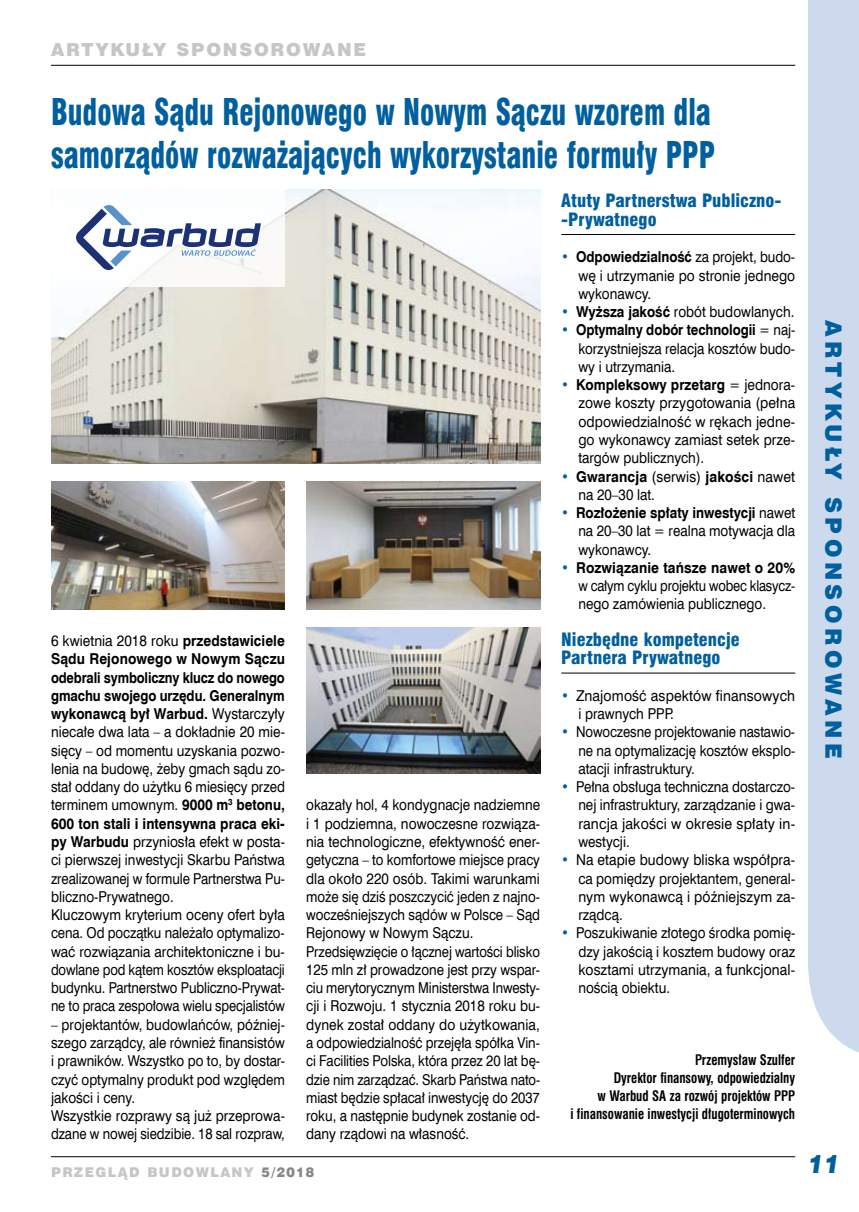
<style>
.page{position:relative;width:859px;height:1212px;background:#fff}
.page>*{position:absolute;margin:0;border:0;box-sizing:border-box;transform-origin:0 0}
.t1{font:36px/43.3px "Swis 721 Blk Cn EU";color:#005f9f;scale:.8 1}
.t2{font:italic 25.5px "Swis 721 Blk EU";color:#005f9f;scale:.95 1}
.t3{font:22.5px "Swis 721 Blk EU";letter-spacing:.2em;color:#005f9f}
.t4{font:18px/18.3px "Swis 721 Blk Cn EU";color:#005f9f}
.t5{font:18px "Swis 721 Blk EU";letter-spacing:.1em;color:#c6c6c6}
.t6{font:15px/18.3px "Swis 721 EU Normal";color:#000;scale:.9 1}
.t7{font:15px/18.3px "Swis 721 EU Normal";color:#000;scale:.91 1}
.t8{font:15px/18.3px "Swis 721 EU Normal";color:#000;text-align:justify;scale:.92 1}
.t9{font:15px/18.3px "Swis 721 EU Normal";color:#000;scale:.89 1}
.t10{font:15px/18.3px "Swis 721 EU Bold";color:#000;text-align:justify;scale:.92 1}
.t11{font:15px/18.3px "Swis 721 EU Normal";color:#000;text-align:justify;scale:.88 1}
.t12{font:15px "Swis 721 EU Bold";color:#000;scale:.91 1}
.t13{font:15px/18.3px "Swis 721 EU Normal";color:#000;scale:.86 1}
.t14{font:15px/18.3px "Swis 721 EU Normal";color:#000;scale:.93 1}
.t15{font:15px "Swis 721 EU Bold";color:#000;scale:.89 1}
.t16{font:15px "Swis 721 EU Bold";color:#000;scale:.9 1}
.t17{font:15px "Swis 721 EU Bold";color:#000;scale:.88 1}
.t18{font:15px "Swis 721 EU Bold";color:#000;scale:.93 1}
.t19{font:700 14.25px/18px "Swis 721 Cn EU";color:#000;text-align:right;scale:.9 1}
.t20{font:13.5px "Swis 721 Blk EU";letter-spacing:.1em;color:#c6c6c6}
.s1{font-family:"Swis 721 EU Bold"}
.s2{font-family:"Swis 721 EU Normal"}
.s3{color:#878787}
.s4{color:#005f9f}
.s5{font-family:"Swis 721 EU Bold";color:#005f9f}
</style>
<div class="page">
<hr style="left:51px;top:1156px;width:744px;height:1px;background:#000">
<hr style="left:51px;top:65px;width:744px;height:1px;background:#000">
<div style="left:808px;top:0;width:51px;height:1053px;background:#cdd9ec"></div>
<hr style="left:561px;top:234px;width:234px;height:1px;background:#000">
<hr style="left:561px;top:673px;width:234px;height:1px;background:#000">
<img style="left:51px;top:481px;width:234px;height:128px">
<img style="left:306px;top:481px;width:234px;height:128px">
<img style="left:306px;top:628px;width:234px;height:146px">
<img style="left:51px;top:189px;width:489px;height:274px">
<div style="left:52px;top:189px;width:233px;height:98px;background:#fff"></div>
<svg style="left:76px;top:205px;width:185px;height:66px"></svg>
<p class="t5" style="left:51px;top:38px;width:252px">ARTYKUŁY SPON SOROWANE</p>
<h1 class="t1" style="left:51px;top:92px;width:831px">Budowa Sądu Rejonowego w Nowym Sączu wzorem dla samorządów rozważających wykorzystanie formuły PPP</h1>
<p class="t7" style="left:51px;top:632px;width:258px">6 kwietnia 2018 roku <span class="s1">przedstawiciele</span></p>
<p class="t10" style="left:51px;top:651px;width:256px">Sądu Rejonowego w Nowym Sączu odebrali symboliczny klucz do nowego gmachu swojego urzędu. Generalnym wykonawcą był Warbud. <span class="s2">Wystarczyły</span></p>
<p class="t7" style="left:51px;top:723px;width:259px;text-align:justify">niecałe dwa lata – a dokładnie 20 mie&shy;sięcy – od momentu uzyskania pozwo&shy;lenia na budowę, żeby gmach sądu zo&shy;stał oddany do użytku 6 miesięcy przed terminem umownym. <span class="s1">9000 m</span><sup>3</sup> <span class="s1">betonu,</span></p>
<p class="t12" style="left:51px;top:814px;width:258px">600 ton stali i intensywna praca eki-</p>
<p class="t7" style="left:51px;top:833px;width:259px"><span class="s1">py Warbudu</span> przyniosła efekt w posta&shy;ci pierwszej inwestycji Skarbu Państwa zrealizowanej w formule Partnerstwa Pu&shy;bliczno-Prywatnego.<br>Kluczowym kryterium oceny ofert była cena. Od początku należało optymalizo&shy;wać rozwiązania architektoniczne i bu&shy;dowlane pod kątem kosztów eksploatacji budynku. Partnerstwo Publiczno-Prywat&shy;ne to praca zespołowa wielu specjalistów</p>
<p class="t6" style="left:51px;top:1016px;width:261px">– projektantów, budowlańców, później&shy;szego zarządcy, ale również finansistów i prawników. Wszystko po to, by dostar&shy;czyć optymalny produkt pod względem jakości i ceny.<br>Wszystkie rozprawy są już przeprowa&shy;dzane w nowej siedzibie. 18 sal rozpraw,</p>
<p class="t6" style="left:306px;top:796px;width:261px">okazały hol, 4 kondygnacje nadziemne i 1 podziemna, nowoczesne rozwiąza&shy;nia technologiczne, efektywność ener&shy;getyczna – to komfortowe miejsce pracy dla około 220 osób. Takimi warunkami może się dziś poszczycić jeden z najno&shy;wocześniejszych sądów w Polsce – Sąd Rejonowy w Nowym Sączu.<br>Przedsięwzięcie o łącznej wartości blisko 125 mln zł prowadzone jest przy wspar&shy;ciu merytorycznym Ministerstwa Inwesty&shy;cji i Rozwoju. 1 stycznia 2018 roku bu&shy;dynek został oddany do użytkowania, a odpowiedzialność przejęła spółka Vin&shy;ci Facilities Polska, która przez 20 lat bę&shy;dzie nim zarządzać. Skarb Państwa nato&shy;miast będzie spłacał inwestycję do 2037 roku, a następnie budynek zostanie od&shy;dany rządowi na własność.</p>
<p class="t20" style="left:51px;top:1163px;width:265px">PRZEGLĄD BUDOWLANY <span class="s3">5/2018</span></p>
<p class="t4" style="left:561px;top:193px;width:222px">Atuty Partnerstwa Publiczno--Prywatnego</p>
<p class="t15" style="left:561px;top:248px;width:264px"><span class="s4">•</span> Odpowiedzialność <span class="s2">za projekt, budo-</span></p>
<p class="t7" style="left:578px;top:266px;width:240px">wę i utrzymanie po stronie jednego wykonawcy.</p>
<p class="t6" style="left:561px;top:303px;width:260px"><span class="s5">•</span> <span class="s1">Wyższa jakość</span> robót budowlanych.</p>
<p class="t17" style="left:561px;top:321px;width:267px"><span class="s4">•</span> Optymalny dobór technologii <span class="s2">= naj-</span></p>
<p class="t9" style="left:578px;top:340px;width:245px">korzystniejsza relacja kosztów budo&shy;wy i utrzymania.</p>
<p class="t12" style="left:561px;top:375px;width:258px"><span class="s4">•</span> Kompleksowy przetarg <span class="s2">= jednora-</span></p>
<p class="t8" style="left:578px;top:394px;width:237px">zowe koszty przygotowania (pełna odpowiedzialność w rękach jedne&shy;go wykonawcy zamiast setek prze&shy;targów publicznych).</p>
<p class="t18" style="left:561px;top:467px;width:253px"><span class="s4">•</span> Gwarancja <span class="s2">(serwis)</span> jakości <span class="s2">nawet</span></p>
<p class="t6" style="left:578px;top:486px;width:87px">na 20–30 lat.</p>
<p class="t16" style="left:561px;top:503px;width:261px"><span class="s4">•</span> Rozłożenie spłaty inwestycji <span class="s2">nawet</span></p>
<p class="t6" style="left:578px;top:522px;width:243px">na 20–30 lat = realna motywacja dla wykonawcy.</p>
<p class="t10" style="left:561px;top:559px;width:256px"><span class="s4">•</span> Rozwiązanie tańsze nawet o 20%</p>
<p class="t13" style="left:578px;top:577px;width:254px">w całym cyklu projektu wobec klasycz&shy;nego zamówienia publicznego.</p>
<p class="t4" style="left:561px;top:631px;width:180px">Niezbędne kompetencje<br>Partnera Prywatnego</p>
<p class="t14" style="left:578px;top:687px;width:235px;text-indent:-17px"><span class="s4">•</span> Znajomość aspektów finansowych i prawnych PPP.</p>
<p class="t11" style="left:578px;top:723px;width:248px;text-indent:-17px"><span class="s4">•</span> Nowoczesne projektowanie nastawio&shy;ne na optymalizację kosztów eksplo&shy;atacji infrastruktury.</p>
<p class="t9" style="left:578px;top:778px;width:245px;text-align:justify;text-indent:-17px"><span class="s4">•</span> Pełna obsługa techniczna dostarczo&shy;nej infrastruktury, zarządzanie i gwa&shy;rancja jakości w okresie spłaty in&shy;westycji.</p>
<p class="t8" style="left:578px;top:851px;width:237px;text-indent:-17px"><span class="s4">•</span> Na etapie budowy bliska współpra&shy;ca pomiędzy projektantem, general&shy;nym wykonawcą i późniejszym za&shy;rządcą.</p>
<p class="t6" style="left:578px;top:924px;width:243px;text-align:justify;text-indent:-17px"><span class="s4">•</span> Poszukiwanie złotego środka pomię&shy;dzy jakością i kosztem budowy oraz kosztami utrzymania, a funkcjonal&shy;nością obiektu.</p>
<p class="t19" style="left:570px;top:1051px;width:251px">Przemysław Szulfer<br>Dyrektor finansowy, odpowiedzialny<br>w Warbud SA za rozwój projektów PPP<br>i finansowanie inwestycji długoterminowych</p>
<h3 class="t3" style="left:848px;top:320px;width:438px;rotate:90deg">ARTYKUŁY SPONSOROWANE</h3>
<h2 class="t2" style="left:808px;top:1147px;width:35px">11</h2>
</div>
